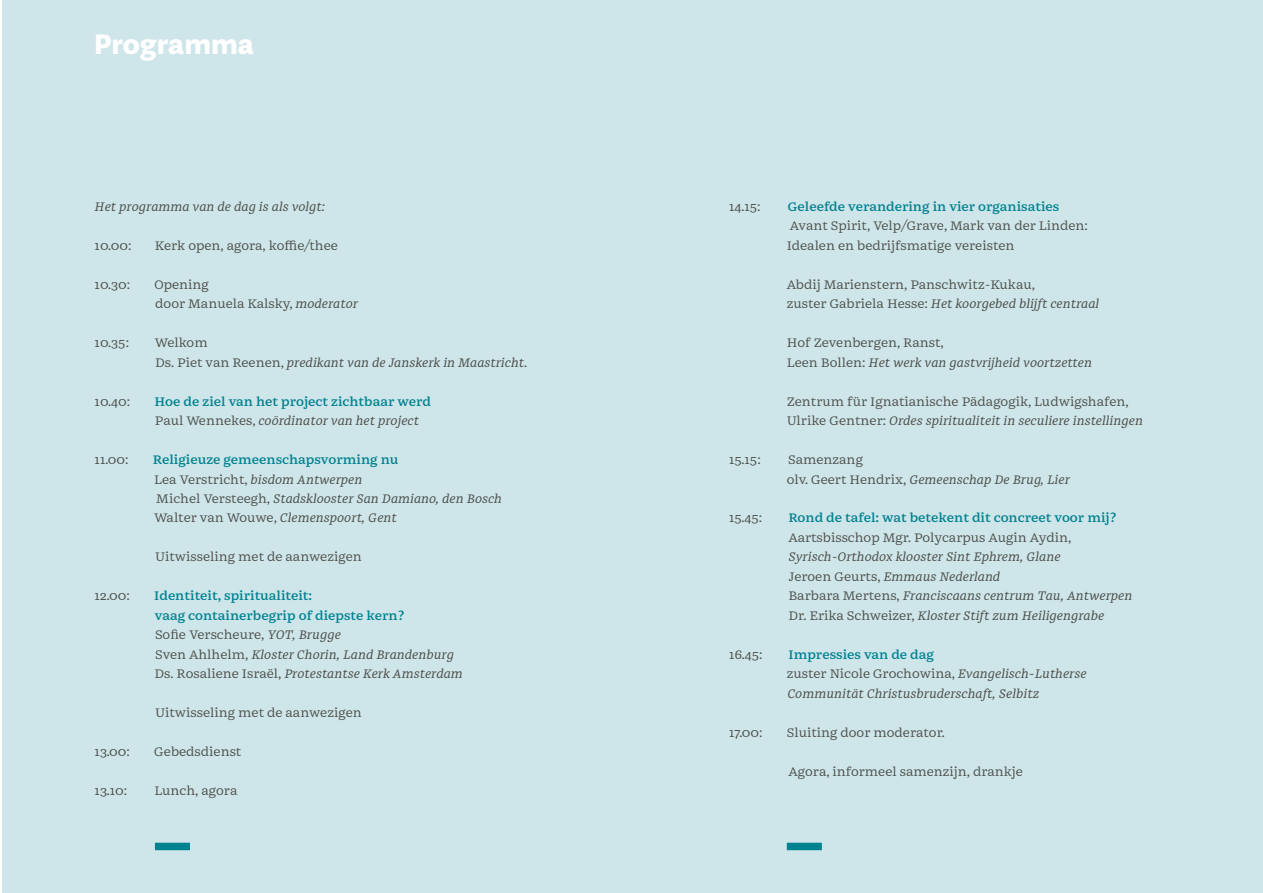
<style>
.page{position:relative;width:1263px;height:893px;background:#fff}
.page>*{position:absolute;margin:0;border:0;box-sizing:border-box;transform-origin:0 0}
.t1{font:700 30px "Typonine Sans Pro";color:#fff}
.t2{font:italic 13.5px/19.5px "Mala";color:#4c4f4a}
.t3{font:13.5px/19.5px "Mala";color:#4c4f4a}
.t4{font:600 13.5px/19.5px "Mala";color:#008290}
.s1{font-style:italic}
.s2{font-style:normal}
.s3{font-weight:400;color:#4c4f4a}
.s4{font-weight:400;font-style:italic;color:#4c4f4a}
.s5{font-weight:600;font-style:normal;color:#008290}
</style>
<div class="page">
<div style="left:2px;top:0;width:650px;height:893px;background:#cee5e9"></div>
<div style="left:155px;top:843px;width:35px;height:7px;background:#008290"></div>
<div style="left:618px;top:0;width:645px;height:893px;background:#cee5e9"></div>
<div style="left:787px;top:843px;width:35px;height:7px;background:#008290"></div>
<h1 class="t1" style="left:94px;top:26px;width:161px">Programma</h1>
<p class="t2" style="left:95px;top:196px;width:232px">Het programma van de dag is als volgt:</p>
<p class="t3" style="left:95px;top:235px;width:38px">10.00:</p>
<p class="t3" style="left:155px;top:235px;width:185px">Kerk open, agora, koffie/thee</p>
<p class="t3" style="left:95px;top:274px;width:37px">10.30:</p>
<p class="t3" style="left:155px;top:274px;width:205px">Opening<br>door Manuela Kalsky, <span class="s1">moderator</span></p>
<p class="t3" style="left:95px;top:333px;width:36px">10.35:</p>
<p class="t2" style="left:155px;top:333px;width:374px"><span class="s2">Welkom<br>Ds. Piet van Reenen,</span> predikant van de Janskerk in Maastricht<span class="s2">.</span></p>
<p class="t3" style="left:95px;top:391px;width:37px">10.40:</p>
<p class="t4" style="left:154px;top:391px;width:278px">Hoe de ziel van het project zichtbaar werd<br><span class="s3">Paul Wennekes,</span> <span class="s4">coördinator van het project</span></p>
<p class="t3" style="left:95px;top:450px;width:36px">11.00:</p>
<p class="t2" style="left:153px;top:450px;width:351px"><span class="s5">Religieuze gemeenschapsvorming nu<br></span><span class="s2">Lea Verstricht,</span> bisdom Antwerpen<br><span class="s2">Michel Versteegh,</span> Stadsklooster San Damiano, den Bosch <span class="s2">Walter van Wouwe,</span> Clemenspoort, Gent</p>
<p class="t3" style="left:155px;top:547px;width:208px">Uitwisseling met de aanwezigen</p>
<p class="t3" style="left:95px;top:586px;width:37px">12.00:</p>
<p class="t2" style="left:154px;top:586px;width:310px"><span class="s5">Identiteit, spiritualiteit:<br>vaag containerbegrip of diepste kern?<br></span><span class="s2">Sofie Verscheure,</span> YOT, Brugge<br><span class="s2">Sven Ahlhelm,</span> Kloster Chorin, Land Brandenburg <span class="s2">Ds. Rosaliene Israël,</span> Protestantse Kerk Amsterdam</p>
<p class="t3" style="left:155px;top:703px;width:208px">Uitwisseling met de aanwezigen</p>
<p class="t3" style="left:95px;top:742px;width:37px">13.00:</p>
<p class="t3" style="left:154px;top:742px;width:89px">Gebedsdienst</p>
<p class="t3" style="left:95px;top:781px;width:34px">13.10:</p>
<p class="t3" style="left:154px;top:781px;width:84px">Lunch, agora</p>
<p class="t3" style="left:729px;top:196px;width:33px">14.15:</p>
<p class="t4" style="left:788px;top:196px;width:273px">Geleefde verandering in vier organisaties</p>
<p class="t3" style="left:787px;top:216px;width:303px">Avant Spirit, Velp/Grave, Mark van der Linden:<br>Idealen en bedrijfsmatige vereisten</p>
<p class="t3" style="left:787px;top:274px;width:314px">Abdij Marienstern, Panschwitz-Kukau,<br>zuster Gabriela Hesse: <span class="s1">Het koorgebed blijft centraal</span></p>
<p class="t2" style="left:787px;top:333px;width:307px"><span class="s2">Hof Zevenbergen, Ranst,<br>Leen Bollen:</span> Het werk van gastvrijheid voortzetten</p>
<p class="t3" style="left:787px;top:391px;width:358px">Zentrum für Ignatianische Pädagogik, Ludwigshafen,<br>Ulrike Gentner: <span class="s1">Ordes spiritualiteit in seculiere instellingen</span></p>
<p class="t3" style="left:729px;top:450px;width:33px">15.15:</p>
<p class="t3" style="left:787px;top:450px;width:285px">Samenzang<br>olv. Geert Hendrix, <span class="s1">Gemeenschap De Brug, Lier</span></p>
<p class="t3" style="left:729px;top:508px;width:35px">15.45:</p>
<p class="t4" style="left:788px;top:508px;width:329px">Rond de tafel: wat betekent dit concreet voor mij?</p>
<p class="t3" style="left:788px;top:527px;width:284px">Aartsbisschop Mgr. Polycarpus Augin Aydin,</p>
<p class="t2" style="left:788px;top:547px;width:345px">Syrisch-Orthodox klooster Sint Ephrem, Glane<br><span class="s2">Jeroen Geurts,</span> Emmaus Nederland<br><span class="s2">Barbara Mertens,</span> Franciscaans centrum Tau, Antwerpen <span class="s2">Dr. Erika Schweizer,</span> Kloster Stift zum Heiligengrabe</p>
<p class="t3" style="left:729px;top:644px;width:35px">16.45:</p>
<p class="t2" style="left:787px;top:644px;width:301px"><span class="s5">Impressies van de dag<br></span><span class="s2">zuster Nicole Grochowina,</span> Evangelisch-Lutherse<br>Communität Christusbruderschaft, Selbitz</p>
<p class="t3" style="left:729px;top:722px;width:35px">17.00:</p>
<p class="t3" style="left:787px;top:722px;width:159px">Sluiting door moderator.</p>
<p class="t3" style="left:788px;top:761px;width:236px">Agora, informeel samenzijn, drankje</p>
</div>
